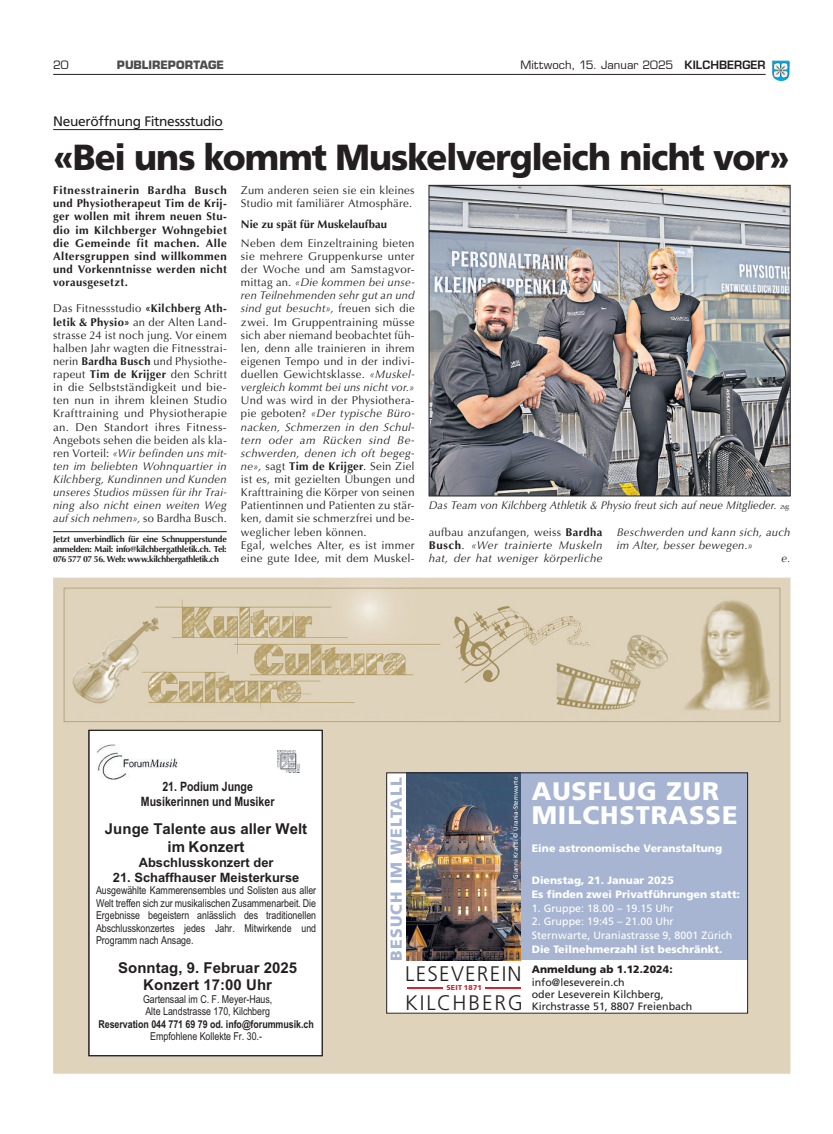
<style>
.page{position:relative;width:833px;height:1134px;background:#fff}
.page>*{position:absolute;margin:0;border:0;box-sizing:border-box;transform-origin:0 0}
.t1{font:900 36.25px "Frutiger LT";letter-spacing:-.035em;color:#231f20;scale:.95 1}
.t2{font:25.38px/23.8px "Frutiger LT 75 Blk";letter-spacing:.035em;color:#fff}
.t3{font:21px/29.4px "Frutiger LT 45 Lt";letter-spacing:.06em;color:#231f20}
.t4{font:15.88px "Frutiger LT 75 Blk";letter-spacing:.075em;color:#a7b5d2}
.t5{font:700 15px/17.2px "Arial";letter-spacing:.005em;color:#231f20;text-align:center}
.t6{font:13.75px "Frutiger LT";letter-spacing:-.025em;color:#231f20}
.t7{font:700 12.88px "Arial";color:#231f20}
.t8{font:700 12.88px/15px "Arial Narrow";color:#231f20;text-align:center}
.t9{font:11.25px/13.1px "Optima LT";letter-spacing:.025em;color:#231f20;text-align:justify}
.t10{font:700 11.25px/13.1px "Optima LT";letter-spacing:.025em;color:#231f20;text-align:justify}
.t11{font:italic 11.25px/13.1px "Optima LT";letter-spacing:.02em;color:#231f20;text-align:justify}
.t12{font:11.25px "Eurostile LT";letter-spacing:.005em;color:#231f20}
.t13{font:700 11.25px "Optima LT";letter-spacing:.005em;color:#231f20}
.t14{font:700 11.25px "Eurostile LT";color:#4d4d4d}
.t15{font:10.88px/12.4px "Arial Narrow";letter-spacing:-.005em;color:#231f20;text-align:justify}
.t16{font:700 10.88px "Arial Narrow";letter-spacing:-.005em;color:#231f20}
.t17{font:10.62px/13.8px "Frutiger LT 75 Blk";letter-spacing:.005em;color:#fff}
.t18{font:10.62px/13.8px "Frutiger LT 55 Rm";letter-spacing:.005em;color:#fff}
.t19{font:10.62px/12.2px "Frutiger LT 55 Rm";letter-spacing:.005em;color:#231f20}
.t20{font:10.62px "Frutiger LT 75 Blk";letter-spacing:.005em;color:#231f20}
.t21{font:700 8.75px/10px "Optima LT";letter-spacing:-.035em;color:#231f20;text-align:justify}
.t22{font:7.12px "Frutiger LT 75 Blk";letter-spacing:.035em;color:#da212a}
.t23{font:6.25px "Frutiger LT 55 Rm";color:#fff}
.s1{font-weight:600}
.s2{font-weight:700}
.s3{font-style:italic}
.s4{font-size:7.5px}
.s5{font-style:normal}
.s6{font-weight:700;font-style:normal}
</style>
<div class="page">
<img style="left:772px;top:61px;width:17px;height:20px">
<hr style="left:53px;top:74px;width:712px;height:1px;background:#231f20">
<img style="left:53px;top:578px;width:737px;height:496px">
<div style="left:387px;top:773px;width:360px;height:240px;background:#fff"></div>
<div style="left:520px;top:772px;width:228px;height:188px;background:#a7b5d2"></div>
<img style="left:407px;top:774px;width:113px;height:186px">
<hr style="left:407px;top:987px;width:35px;height:1px;background:#da212a">
<hr style="left:485px;top:987px;width:36px;height:1px;background:#da212a">
<div style="left:386px;top:772px;width:362px;height:241px;border:1px solid #231f20"></div>
<div style="left:89px;top:730px;width:233px;height:326px;background:#fff"></div>
<img style="left:96px;top:745px;width:82px;height:34px">
<img style="left:277px;top:750px;width:22px;height:23px">
<div style="left:89px;top:730px;width:233px;height:326px;border:1px solid #231f20"></div>
<hr style="left:53px;top:129px;width:170px;height:1px;background:#231f20">
<img style="left:431px;top:187px;width:357px;height:307px">
<div style="left:429px;top:185px;width:361px;height:311px;border:1px solid #231f20"></div>
<hr style="left:53px;top:531px;width:174px;height:1px;background:#231f20">
<p class="t12" style="left:53px;top:58px;width:17px">20</p>
<p class="t14" style="left:117px;top:60px;width:109px">PUBLIREPORTAGE</p>
<p class="t12" style="left:520px;top:58px;width:246px">Mittwoch, 15. Januar 2025 <span class="s1">KILCHBERGER</span></p>
<p class="t6" style="left:53px;top:116px;width:171px">Neueröffnung Fitnessstudio</p>
<h1 class="t1" style="left:53px;top:144px;width:777px">«Bei uns kommt Muskelvergleich nicht vor»</h1>
<p class="t10" style="left:53px;top:185px;width:175px">Fitnesstrainerin Bardha Busch und Physiotherapeut Tim de Krij&shy;ger wollen mit ihrem neuen Stu&shy;dio im Kilchberger Wohngebiet die Gemeinde fit machen. Alle Altersgruppen sind willkommen und Vorkenntnisse werden nicht vorausgesetzt.</p>
<p class="t9" style="left:53px;top:303px;width:175px">Das Fitnessstudio <span class="s2">«Kilchberg Ath&shy;letik &amp; Physio»</span> an der Alten Land&shy;strasse 24 ist noch jung. Vor einem halben Jahr wagten die Fitnesstrai&shy;nerin <span class="s2">Bardha Busch</span> und Physiothe&shy;rapeut <span class="s2">Tim de Krijger</span> den Schritt in die Selbstständigkeit und bie&shy;ten nun in ihrem kleinen Studio Krafttraining und Physiotherapie an. Den Standort ihres Fitness-Angebots sehen die beiden als kla&shy;ren Vorteil: <span class="s3">«Wir befinden uns mit&shy;ten im beliebten Wohnquartier in Kilchberg, Kundinnen und Kunden unseres Studios müssen für ihr Trai&shy;ning also nicht einen weiten Weg aufsich nehmen»,</span> so Bardha Busch.</p>
<p class="t21" style="left:53px;top:535px;width:175px">Jetzt unverbindlich für eine Schnupperstunde anmelden: Mail: info@kilchbergathletik.ch. Tel:<br>076 577 07 56. Web: www.kilchbergathletik.ch</p>
<p class="t9" style="left:241px;top:185px;width:175px">Zum anderen seien sie ein kleines<br>Studio mit familiärer Atmosphäre.</p>
<p class="t13" style="left:241px;top:221px;width:148px">Nie zu spät für Muskelaufbau</p>
<p class="t9" style="left:241px;top:238px;width:175px">Neben dem Einzeltraining bieten sie mehrere Gruppenkurse unter der Woche und am Samstagvor&shy;mittag an. <span class="s3">«Die kommen bei unse&shy;ren Teilnehmenden sehr gut an und sind gut besucht»,</span> freuen sich die zwei. Im Gruppentraining müsse sich aber niemand beobachtet füh&shy;len, denn alle trainieren in ihrem eigenen Tempo und in der indivi&shy;duellen Gewichtsklasse. <span class="s3">«Muskel&shy;vergleich kommt bei uns nicht vor.»</span></p>
<p class="t9" style="left:241px;top:395px;width:175px;text-align:left">Und was wird in der Physiothera&shy;pie geboten? <span class="s3">«Der typische Büro&shy;nacken, Schmerzen in den Schul&shy;tern oder am Rücken sind Be&shy;schwerden, denen ich oft begeg&shy;ne»,</span> sagt <span class="s2">Tim de Krijger</span>. Sein Ziel ist es, mit gezielten Übungen und<br>Krafttraining die Körper von seinen<br>Patientinnen und Patienten zu stär&shy;ken, damit sie schmerzfrei und be&shy;weglicher leben können.<br>Egal, welches Alter, es ist immer eine gute Idee, mit dem Muskel-</p>
<p class="t11" style="left:429px;top:500px;width:363px">Das Team von Kilchberg Athletik &amp; Physio freut sich auf neue Mitglieder. <span class="s4">zvg.</span></p>
<p class="t11" style="left:429px;top:527px;width:175px"><span class="s5">aufbau anzufangen, weiss</span> <span class="s6">Bardha Busch</span><span class="s5">.</span> «Wer trainierte Muskeln hat, der hat weniger körperliche</p>
<p class="t11" style="left:617px;top:527px;width:175px">Beschwerden und kann sich, auch</p>
<p class="t11" style="left:617px;top:540px;width:138px">im Alter, besser bewegen.»</p>
<p class="t11" style="left:781px;top:553px;width:10px">e.</p>
<p class="t8" style="left:141px;top:781px;width:135px">21. Podium Junge<br>Musikerinnen und Musiker</p>
<h3 class="t5" style="left:105px;top:822px;width:204px">Junge Talente aus aller Welt im Konzert</h3>
<p class="t7" style="left:139px;top:857px;width:136px">Abschlusskonzert der</p>
<p class="t7" style="left:113px;top:872px;width:188px">21. Schaffhauser Meisterkurse</p>
<p class="t15" style="left:96px;top:885px;width:222px">Ausgewählte Kammerensembles und Solisten aus aller Welt treffen sich zur musikalischen Zusammenarbeit. Die Ergebnisse begeistern anlässlich des traditionellen Abschlusskonzertes jedes Jahr. Mitwirkende und Programm nach Ansage.</p>
<h3 class="t5" style="left:118px;top:960px;width:180px">Sonntag, 9. Februar 2025<br>Konzert 17:00 Uhr</h3>
<p class="t15" style="left:143px;top:994px;width:131px">Gartensaal im C. F. Meyer-Haus,<br>Alte Landstrasse 170, Kilchberg</p>
<p class="t16" style="left:98px;top:1021px;width:217px">Reservation 044 771 69 79 od. info@forummusik.ch</p>
<p class="t15" style="left:150px;top:1031px;width:113px">Empfohlene Kollekte Fr. 30.-</p>
<p class="t23" style="left:513px;top:879px;width:103px;rotate:-90deg">Gianni Krattli © Urania-Sternwarte</p>
<h3 class="t4" style="left:390px;top:961px;width:185px;rotate:-90deg">BESUCH IM WELTALL</h3>
<h2 class="t2" style="left:532px;top:782px;width:207px">AUSFLUG ZUR<br>MILCHSTRASSE</h2>
<p class="t17" style="left:532px;top:842px;width:192px">Eine astronomische Veranstaltung</p>
<p class="t17" style="left:532px;top:875px;width:210px">Dienstag, 21. Januar 2025<br>Es finden zwei Privatführungen statt:</p>
<p class="t18" style="left:532px;top:902px;width:144px">1. Gruppe: 18.00 – 19.15 Uhr</p>
<p class="t18" style="left:532px;top:916px;width:202px">2. Gruppe: 19:45 – 21.00 Uhr<br>Sternwarte, Uraniastrasse 9, 8001 Zürich</p>
<p class="t17" style="left:532px;top:943px;width:192px">Die Teilnehmerzahl ist beschränkt.</p>
<h3 class="t3" style="left:405px;top:959px;width:119px">LESEVEREIN<br>KILCHBERG</h3>
<p class="t22" style="left:446px;top:985px;width:37px">SEIT 1871</p>
<p class="t20" style="left:532px;top:966px;width:142px">Anmeldung ab 1.12.2024:</p>
<p class="t19" style="left:532px;top:977px;width:162px">info@leseverein.ch<br>oder Leseverein Kilchberg,<br>Kirchstrasse 51, 8807 Freienbach</p>
</div>
